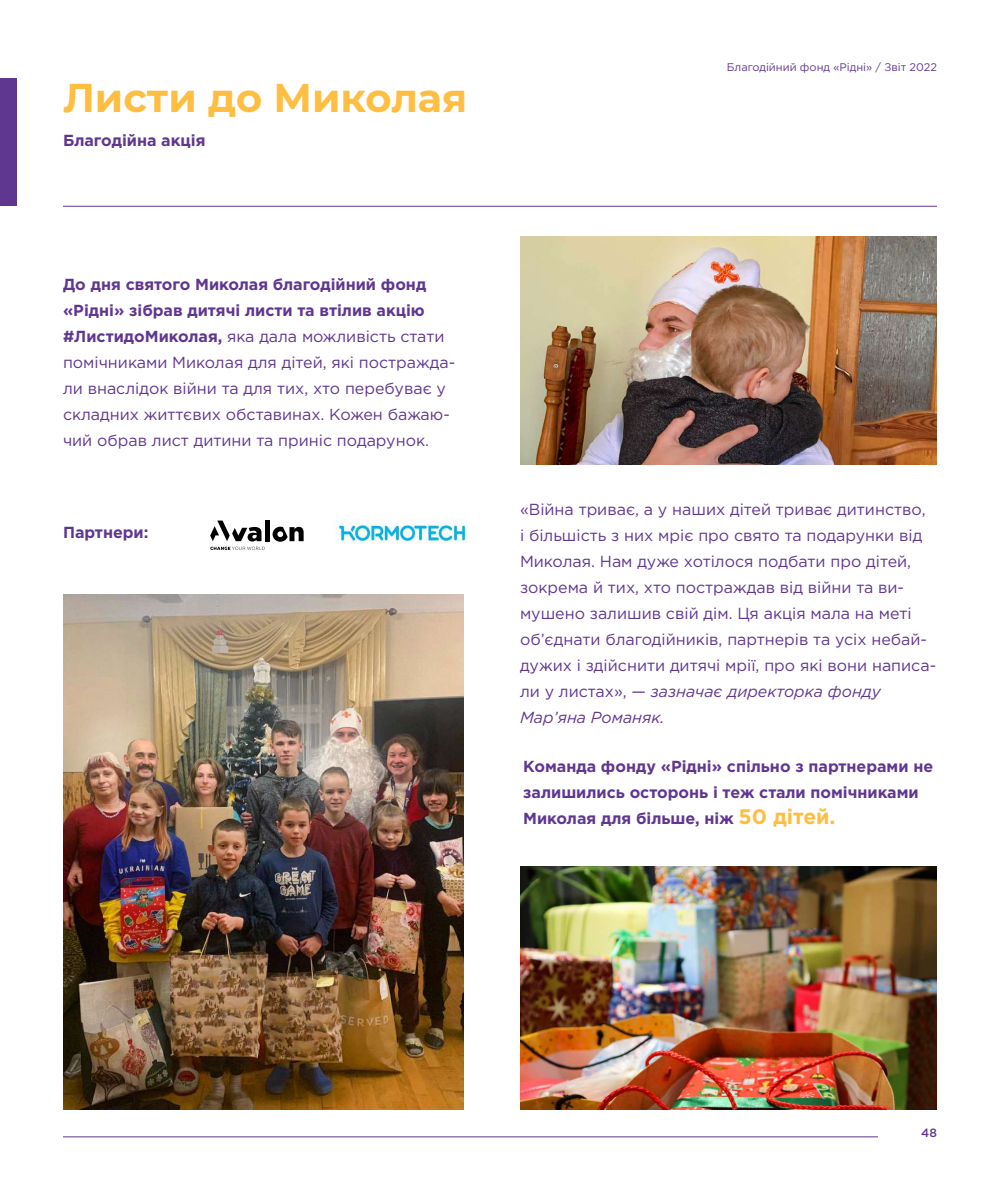
<style>
.page{position:relative;width:1000px;height:1200px;background:#fff}
.page>*{position:absolute;margin:0;border:0;box-sizing:border-box;transform-origin:0 0}
.t1{font:700 40px "Montserrat";color:#febe41}
.t2{font:16px/26px "Gotham Pro";color:#603790}
.t3{font:700 16px/26px "Gotham Pro";color:#603790}
.t4{font:500 12px "Gotham Pro";color:#603790}
.t5{font:11px "Gotham Pro";color:#603790}
.s1{font-weight:700}
.s2{font-style:italic}
.s3{font-size:21px;color:#febe41}
</style>
<div class="page">
<hr style="left:63px;top:1137px;width:815px;height:1px;background:#603790">
<div style="left:0;top:78px;width:17px;height:128px;background:#603790"></div>
<hr style="left:63px;top:206px;width:874px;height:1px;background:#603790">
<img style="left:63px;top:594px;width:401px;height:516px">
<img style="left:520px;top:237px;width:417px;height:228px">
<img style="left:520px;top:866px;width:417px;height:244px">
<hr style="left:265px;top:520px;width:4px;height:21px;background:#000">
<svg style="left:273px;top:527px;width:31px;height:15px"></svg>
<svg style="left:210px;top:521px;width:55px;height:29px"></svg>
<img style="left:335px;top:520px;width:132px;height:23px">
<h1 class="t1" style="left:63px;top:69px;width:406px">Листи до Миколая</h1>
<p class="t3" style="left:63px;top:127px;width:144px">Благодійна акція</p>
<p class="t2" style="left:63px;top:271px;width:394px"><span class="s1">До дня святого Миколая благодійний фонд «Рідні» зібрав дитячі листи та втілив акцію #ЛистидоМиколая,</span> яка дала можливість стати помічниками Миколая для дітей, які постражда&shy;ли внаслідок війни та для тих, хто перебуває у складних життєвих обставинах. Кожен бажаю&shy;чий обрав лист дитини та приніс подарунок.</p>
<p class="t3" style="left:63px;top:518px;width:87px">Партнери:</p>
<p class="t5" style="left:727px;top:61px;width:212px">Благодійний фонд «Рідні» / Звіт 2022</p>
<p class="t2" style="left:520px;top:497px;width:418px">«Війна триває, а у наших дітей триває дитинство,<br>і більшість з них мріє про свято та подарунки від Миколая. Нам дуже хотілося подбати про дітей, зокрема й тих, хто постраждав від війни та ви&shy;мушено залишив свій дім. Ця акція мала на меті об’єднати благодійників, партнерів та усіх небай&shy;дужих і здійснити дитячі мрії, про які вони написа&shy;ли у листах», — <span class="s2">зазначає директорка фонду Мар’яна Романяк.</span></p>
<p class="t3" style="left:523px;top:753px;width:411px">Команда фонду «Рідні» спільно з партнерами не залишились осторонь і теж стали помічниками<br>Миколая для більше, ніж <span class="s3">50 дітей.</span></p>
<p class="t4" style="left:921px;top:1126px;width:17px">48</p>
</div>
